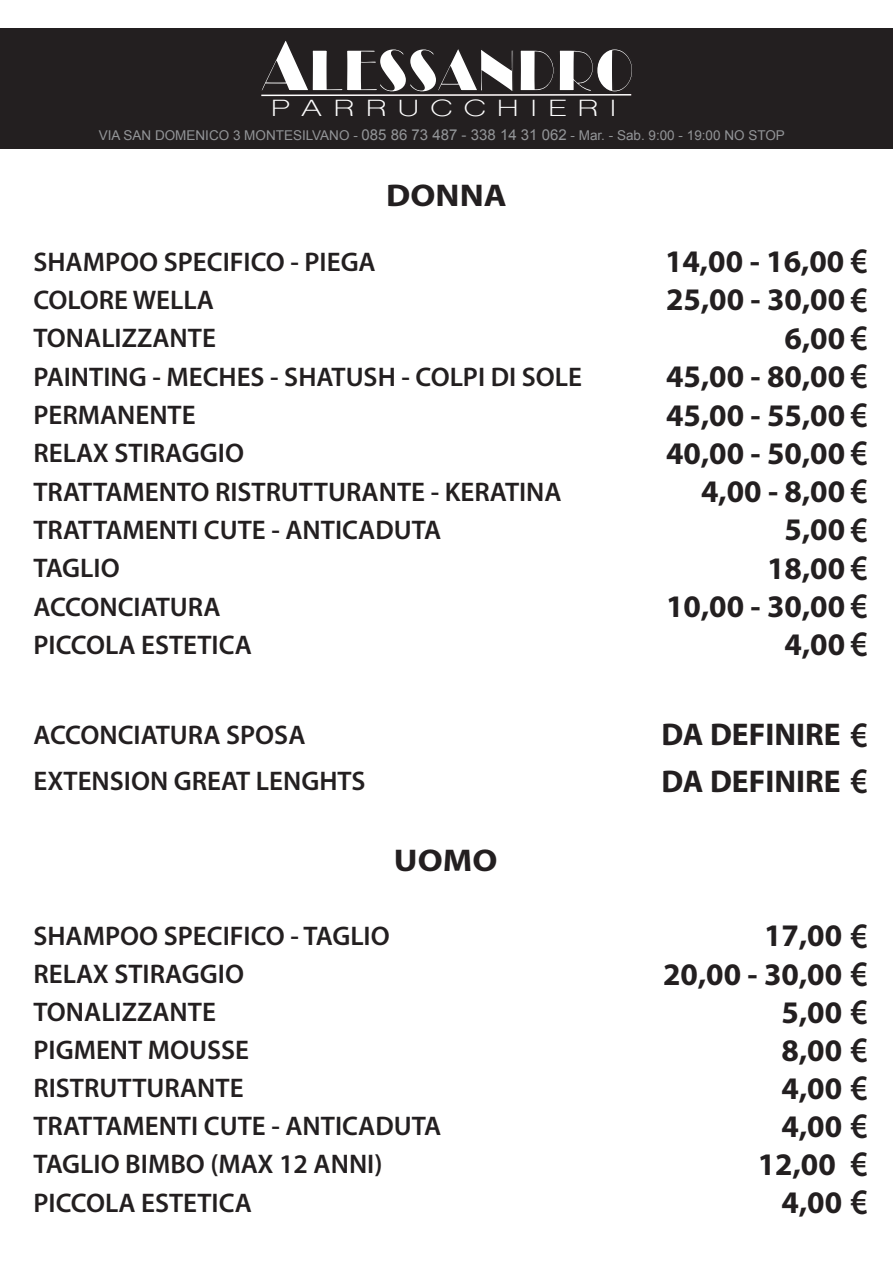
<style>
.page{position:relative;width:893px;height:1263px;background:#fff}
.page>*{position:absolute;margin:0;border:0;box-sizing:border-box;transform-origin:0 0}
.t1{font:73.95px "Broadway Caps";color:#fff;scale:.82 1}
.t2{font:600 36px "Myriad Pro";color:#231f20;scale:.87 1}
.t3{font:700 31.5px/38.1px "Myriad Pro";color:#231f20}
.t4{font:700 31.5px "Myriad Pro";color:#231f20;scale:1.11 1}
.t5{font:600 27px/38.1px "Myriad Pro";color:#231f20}
.t6{font:22.05px "Shree Dev 0714";letter-spacing:.36em;color:#fff;scale:1.42 1}
.t7{font:13.5px "Arial";color:#939598}
.s1{font-size:15px}
.s2{font-weight:600;font-size:36px}
</style>
<div class="page">
<div style="left:0;top:28px;width:893px;height:121px;background:#231f20"></div>
<svg style="left:261px;top:94px;width:371px;height:3px"></svg>
<h1 class="t1" style="left:261px;top:23px;width:456px">Alessandro</h1>
<p class="t6" style="left:271px;top:95px;width:245px">PARRUCCHIERI</p>
<p class="t7" style="left:99px;top:127px;width:688px">VIA SAN DOMENICO 3 MONTESILVANO - <span class="s1">085 86 73 487 - 338 14 31 062</span> - Mar. - Sab. 9:00 - 19:00 NO STOP</p>
<p class="t4" style="left:386px;top:174px;width:110px">DONNA</p>
<p class="t5" style="left:33px;top:242px;width:344px">SHAMPOO SPECIFICO - PIEGA</p>
<p class="t3" style="left:665px;top:241px;width:204px">14,00 - 16,00 <span class="s2">€</span></p>
<p class="t5" style="left:33px;top:280px;width:182px">COLORE WELLA</p>
<p class="t3" style="left:666px;top:280px;width:203px">25,00 - 30,00 <span class="s2">€</span></p>
<p class="t5" style="left:33px;top:319px;width:184px">TONALIZZANTE</p>
<p class="t3" style="left:784px;top:318px;width:85px">6,00 <span class="s2">€</span></p>
<p class="t5" style="left:33px;top:357px;width:550px">PAINTING - MECHES - SHATUSH - COLPI DI SOLE</p>
<p class="t3" style="left:666px;top:356px;width:203px">45,00 - 80,00 <span class="s2">€</span></p>
<p class="t5" style="left:33px;top:395px;width:164px">PERMANENTE</p>
<h2 class="t2" style="left:851px;top:392px;width:21px">€</h2>
<p class="t5" style="left:33px;top:433px;width:212px">RELAX STIRAGGIO</p>
<p class="t3" style="left:666px;top:433px;width:181px">40,00 - 50,00</p>
<p class="t3" style="left:666px;top:395px;width:181px">45,00 - 55,00</p>
<h2 class="t2" style="left:851px;top:430px;width:21px">€</h2>
<p class="t5" style="left:33px;top:472px;width:530px">TRATTAMENTO RISTRUTTURANTE - KERATINA</p>
<p class="t3" style="left:701px;top:471px;width:168px">4,00 - 8,00 <span class="s2">€</span></p>
<p class="t5" style="left:33px;top:510px;width:409px">TRATTAMENTI CUTE - ANTICADUTA</p>
<p class="t3" style="left:784px;top:509px;width:85px">5,00 <span class="s2">€</span></p>
<p class="t5" style="left:33px;top:548px;width:88px">TAGLIO</p>
<p class="t3" style="left:767px;top:548px;width:102px">18,00 <span class="s2">€</span></p>
<p class="t5" style="left:33px;top:587px;width:189px">ACCONCIATURA</p>
<p class="t3" style="left:666px;top:586px;width:203px">10,00 - 30,00 <span class="s2">€</span></p>
<p class="t5" style="left:33px;top:625px;width:220px">PICCOLA ESTETICA</p>
<p class="t3" style="left:784px;top:624px;width:85px">4,00 <span class="s2">€</span></p>
<p class="t5" style="left:33px;top:715px;width:274px">ACCONCIATURA SPOSA</p>
<p class="t3" style="left:661px;top:715px;width:208px">DA DEFINIRE <span class="s2">€</span></p>
<p class="t5" style="left:33px;top:761px;width:334px">EXTENSION GREAT LENGHTS</p>
<p class="t3" style="left:661px;top:761px;width:181px">DA DEFINIRE</p>
<h2 class="t2" style="left:851px;top:758px;width:21px">€</h2>
<p class="t4" style="left:394px;top:840px;width:95px">UOMO</p>
<p class="t5" style="left:33px;top:916px;width:358px">SHAMPOO SPECIFICO - TAGLIO</p>
<p class="t3" style="left:764px;top:916px;width:105px">17,00 <span class="s2">€</span></p>
<p class="t5" style="left:33px;top:954px;width:212px">RELAX STIRAGGIO</p>
<p class="t3" style="left:663px;top:954px;width:206px">20,00 - 30,00 <span class="s2">€</span></p>
<p class="t5" style="left:33px;top:992px;width:184px">TONALIZZANTE</p>
<p class="t3" style="left:781px;top:992px;width:88px">5,00 <span class="s2">€</span></p>
<p class="t5" style="left:33px;top:1030px;width:217px">PIGMENT MOUSSE</p>
<p class="t3" style="left:781px;top:1030px;width:88px">8,00 <span class="s2">€</span></p>
<p class="t5" style="left:33px;top:1068px;width:409px">RISTRUTTURANTE<br>TRATTAMENTI CUTE - ANTICADUTA</p>
<p class="t3" style="left:781px;top:1068px;width:88px">4,00 <span class="s2">€<br></span>4,00 <span class="s2">€</span></p>
<p class="t5" style="left:33px;top:1145px;width:351px">TAGLIO BIMBO (MAX 12 ANNI)</p>
<p class="t3" style="left:758px;top:1144px;width:112px">12,00 <span class="s2">€</span></p>
<p class="t5" style="left:33px;top:1183px;width:220px">PICCOLA ESTETICA</p>
<p class="t3" style="left:781px;top:1182px;width:88px">4,00 <span class="s2">€</span></p>
</div>
